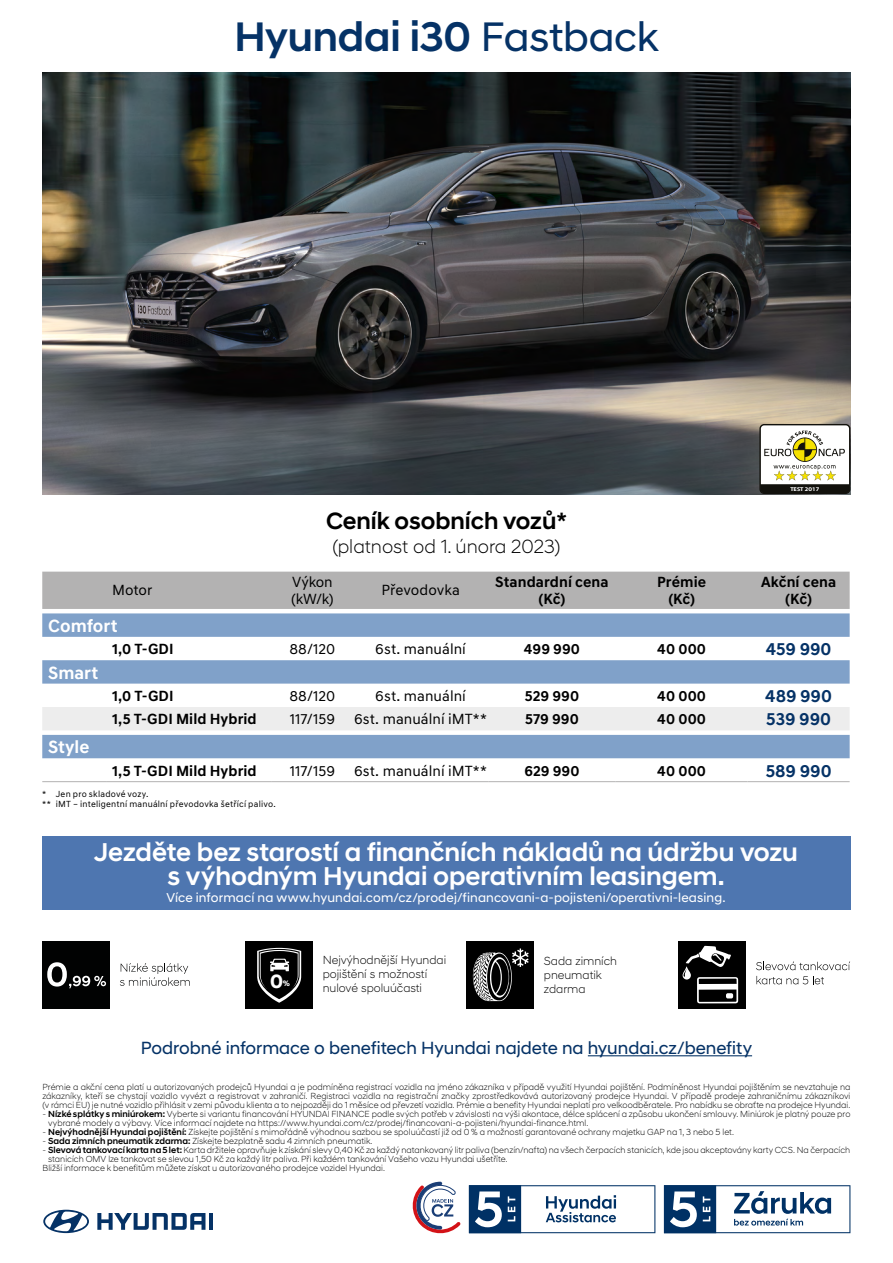
<style>
.page{position:relative;width:893px;height:1263px;background:#fff}
.page>*{position:absolute;margin:0;border:0;box-sizing:border-box;transform-origin:0 0}
.t1{font:500 42px "Hyundai Sans Head";letter-spacing:-.005em;color:#053266}
.t2{font:500 26.25px/24px "Hyundai Sans Head";color:#fff;text-align:center}
.t3{font:500 24px "Hyundai Sans Head";color:#000}
.t4{font:300 19.5px "Hyundai Sans Head";color:#000}
.t5{font:700 19.5px "Hyundai Sans Head";color:#fff}
.t6{font:18px "Hyundai Sans Head";color:#053266}
.t7{font:700 18px "Hyundai Sans Text";letter-spacing:-.005em;color:#053266}
.t8{font:700 18px "Hyundai Sans Text";color:#fff}
.t9{font:700 15px/16.5px "Hyundai Sans Text";letter-spacing:.005em;color:#000;text-align:center}
.t10{font:15px/16.5px "Hyundai Sans Text";letter-spacing:.005em;color:#000}
.t11{font:13.2px "Hyundai Sans Head";letter-spacing:.01em;color:#fff}
.t12{font:300 12px/14.4px "Hyundai Sans Head";color:#000}
.t13{font:300 9px/9px "Hyundai Sans Head";letter-spacing:.005em;color:#000;text-align:justify}
.t14{font:9px/10.5px "Hyundai Sans Text";letter-spacing:.02em;color:#000}
.t15{font:700 8.1px "Hyundai Sans Head";color:#fff}
.t16{font:700 5.4px "MINI Type";color:#fff;scale:1.12 1}
.s1{font-weight:400}
.s2{font-weight:500}
</style>
<div class="page">
<svg style="left:97px;top:1213px;width:108px;height:17px"></svg>
<hr style="left:209px;top:1213px;width:4px;height:17px;background:#053266">
<svg style="left:43px;top:1210px;width:46px;height:23px"></svg>
<img style="left:43px;top:72px;width:807px;height:422px">
<svg style="left:759px;top:424px;width:91px;height:70px"></svg>
<div style="left:42px;top:572px;width:808px;height:37px;background:#b3b2b2"></div>
<svg style="left:42px;top:613px;width:808px;height:145px;fill:#80a1c9"></svg>
<div style="left:42px;top:707px;width:808px;height:23px;background:#ededed"></div>
<hr style="left:42px;top:781px;width:64px;height:1px;background:#b3b2b2">
<hr style="left:106px;top:781px;width:166px;height:1px;background:#b3b2b2">
<hr style="left:272px;top:781px;width:81px;height:1px;background:#b3b2b2">
<hr style="left:353px;top:781px;width:135px;height:1px;background:#b3b2b2">
<hr style="left:488px;top:781px;width:128px;height:1px;background:#b3b2b2">
<hr style="left:616px;top:781px;width:132px;height:1px;background:#b3b2b2">
<hr style="left:748px;top:781px;width:102px;height:1px;background:#b3b2b2">
<hr style="left:588px;top:1055px;width:164px;height:1px;background:#053266">
<svg style="left:413px;top:1182px;width:47px;height:51px"></svg>
<div style="left:43px;top:942px;width:67px;height:67px;background:#010202"></div>
<svg style="left:47px;top:962px;width:59px;height:26px"></svg>
<svg style="left:120px;top:963px;width:70px;height:23px"></svg>
<div style="left:466px;top:942px;width:67px;height:67px;background:#000"></div>
<svg style="left:472px;top:948px;width:57px;height:53px"></svg>
<div style="left:679px;top:942px;width:67px;height:67px;background:#000"></div>
<svg style="left:682px;top:946px;width:56px;height:57px"></svg>
<svg style="left:756px;top:961px;width:94px;height:9px"></svg>
<svg style="left:756px;top:976px;width:68px;height:8px"></svg>
<div style="left:246px;top:942px;width:67px;height:67px;background:#000"></div>
<svg style="left:257px;top:948px;width:44px;height:55px"></svg>
<svg style="left:664px;top:1185px;width:186px;height:48px"></svg>
<svg style="left:469px;top:1185px;width:186px;height:48px"></svg>
<div style="left:42px;top:836px;width:808px;height:74px;background:#4e76b0"></div>
<h1 class="t1" style="left:234px;top:11px;width:426px">Hyundai i30 <span class="s1">Fastback</span></h1>
<h3 class="t3" style="left:326px;top:506px;width:242px">Ceník osobních vozů*</h3>
<h3 class="t4" style="left:333px;top:535px;width:229px">(platnost od 1. února 2023)</h3>
<p class="t16" style="left:790px;top:485px;width:28px">TEST 2017</p>
<h3 class="t10" style="left:112px;top:582px;width:42px">Motor</h3>
<h3 class="t10" style="left:291px;top:574px;width:44px">Výkon (kW/k)</h3>
<h3 class="t10" style="left:381px;top:582px;width:80px">Převodovka</h3>
<h3 class="t9" style="left:495px;top:574px;width:115px">Standardní cena (Kč)</h3>
<h3 class="t9" style="left:657px;top:574px;width:50px">Prémie (Kč)</h3>
<h3 class="t9" style="left:761px;top:574px;width:77px">Akční cena (Kč)</h3>
<h3 class="t8" style="left:48px;top:615px;width:71px">Comfort</h3>
<h3 class="t9" style="left:112px;top:641px;width:63px">1,0 T-GDI</h3>
<h3 class="t10" style="left:289px;top:641px;width:48px">88/120</h3>
<h3 class="t10" style="left:375px;top:641px;width:92px">6st. manuální</h3>
<h3 class="t9" style="left:524px;top:641px;width:58px">499 990</h3>
<h3 class="t9" style="left:657px;top:641px;width:50px">40 000</h3>
<h3 class="t7" style="left:766px;top:638px;width:67px">459 990</h3>
<h3 class="t8" style="left:48px;top:661px;width:51px">Smart</h3>
<h3 class="t9" style="left:112px;top:687px;width:63px">1,0 T-GDI</h3>
<h3 class="t10" style="left:289px;top:687px;width:48px">88/120</h3>
<h3 class="t10" style="left:375px;top:687px;width:92px">6st. manuální</h3>
<h3 class="t9" style="left:525px;top:687px;width:56px">529 990</h3>
<h3 class="t9" style="left:657px;top:687px;width:50px">40 000</h3>
<h3 class="t7" style="left:765px;top:685px;width:68px">489 990</h3>
<h3 class="t9" style="left:112px;top:711px;width:146px">1,5 T-GDI Mild Hybrid</h3>
<h3 class="t10" style="left:290px;top:711px;width:47px">117/159</h3>
<h3 class="t10" style="left:354px;top:711px;width:134px">6st. manuální iMT**</h3>
<h3 class="t9" style="left:525px;top:711px;width:55px">579 990</h3>
<h3 class="t9" style="left:657px;top:711px;width:50px">40 000</h3>
<h3 class="t7" style="left:766px;top:708px;width:66px">539 990</h3>
<h3 class="t8" style="left:48px;top:736px;width:43px">Style</h3>
<h3 class="t9" style="left:112px;top:762px;width:146px">1,5 T-GDI Mild Hybrid</h3>
<h3 class="t10" style="left:290px;top:762px;width:47px">117/159</h3>
<h3 class="t10" style="left:354px;top:762px;width:134px">6st. manuální iMT**</h3>
<h3 class="t9" style="left:524px;top:762px;width:57px">629 990</h3>
<h3 class="t9" style="left:657px;top:762px;width:50px">40 000</h3>
<h3 class="t7" style="left:766px;top:759px;width:67px">589 990</h3>
<p class="t14" style="left:42px;top:788px;width:235px">* Jen pro skladové vozy.<br>** iMT – inteligentní manuální převodovka šetřící palivo.</p>
<h2 class="t2" style="left:94px;top:839px;width:705px">Jezděte bez starostí a finančních nákladů na údržbu vozu s výhodným Hyundai operativním leasingem.</h2>
<h3 class="t11" style="left:166px;top:890px;width:561px">Více informací na www.hyundai.com/cz/prodej/financovani-a-pojisteni/operativni-leasing.</h3>
<h3 class="t5" style="left:270px;top:970px;width:14px">0</h3>
<p class="t15" style="left:283px;top:979px;width:9px">%</p>
<h3 class="t12" style="left:323px;top:952px;width:125px">Nejvýhodnější Hyundai pojištění s možností</h3>
<h3 class="t12" style="left:323px;top:981px;width:101px">nulové spoluúčasti</h3>
<h3 class="t12" style="left:544px;top:953px;width:75px">Sada zimních pneumatik zdarma</h3>
<h3 class="t6" style="left:141px;top:1037px;width:613px">Podrobné informace o benefitech Hyundai najdete na hyundai.cz/benefity</h3>
<p class="t13" style="left:43px;top:1082px;width:809px">Prémie a akční cena platí u autorizovaných prodejců Hyundai a je podmíněna registrací vozidla na jméno zákazníka v případě využití Hyundai pojištění. Podmíněnost Hyundai pojištěním se nevztahuje na zákazníky, kteří se chystají vozidlo vyvézt a registrovat v zahraničí. Registraci vozidla na registrační značky zprostředkovává autorizovaný prodejce Hyundai. V případě prodeje zahraničnímu zákazníkovi (v rámci EU) je nutné vozidlo přihlásit v zemi původu klienta a to nejpozději do 1 měsíce od převzetí vozidla. Prémie a benefity Hyundai neplatí pro velkoodběratele. Pro nabídku se obraťte na prodejce Hyundai.</p>
<p class="t13" style="left:48px;top:1109px;width:804px;text-indent:-6px">- <span class="s2">Nízké splátky s miniúrokem:</span> Vyberte si variantu financování HYUNDAI FINANCE podle svých potřeb v závislosti na výši akontace, délce splácení a způsobu ukončení smlouvy. Miniúrok je platný pouze pro vybrané modely a výbavy. Více informací najdete na https://www.hyundai.com/cz/prodej/financovani-a-pojisteni/hyundai-finance.html.</p>
<p class="t13" style="left:43px;top:1127px;width:693px">- <span class="s2">Nejvýhodnější Hyundai pojištění:</span> Získejte pojištění s mimořádně výhodnou sazbou se spoluúčastí již od 0 % a možností garantované ochrany majetku GAP na 1, 3 nebo 5 let.</p>
<p class="t13" style="left:43px;top:1136px;width:332px">- <span class="s2">Sada zimních pneumatik zdarma:</span> Získejte bezplatně sadu 4 zimních pneumatik.</p>
<p class="t13" style="left:43px;top:1145px;width:809px">- <span class="s2">Slevová tankovací karta na 5 let:</span> Karta držitele opravňuje k získání slevy 0,40 Kč za každý natankovaný litr paliva (benzín/nafta) na všech čerpacích stanicích, kde jsou akceptovány karty CCS. Na čerpacích</p>
<p class="t13" style="left:48px;top:1154px;width:461px">stanicích OMV lze tankovat se slevou 1,50 Kč za každý litr paliva. Při každém tankování Vašeho vozu Hyundai ušetříte.</p>
<p class="t13" style="left:43px;top:1163px;width:344px">Bližší informace k benefitům můžete získat u autorizovaného prodejce vozidel Hyundai.</p>
</div>
